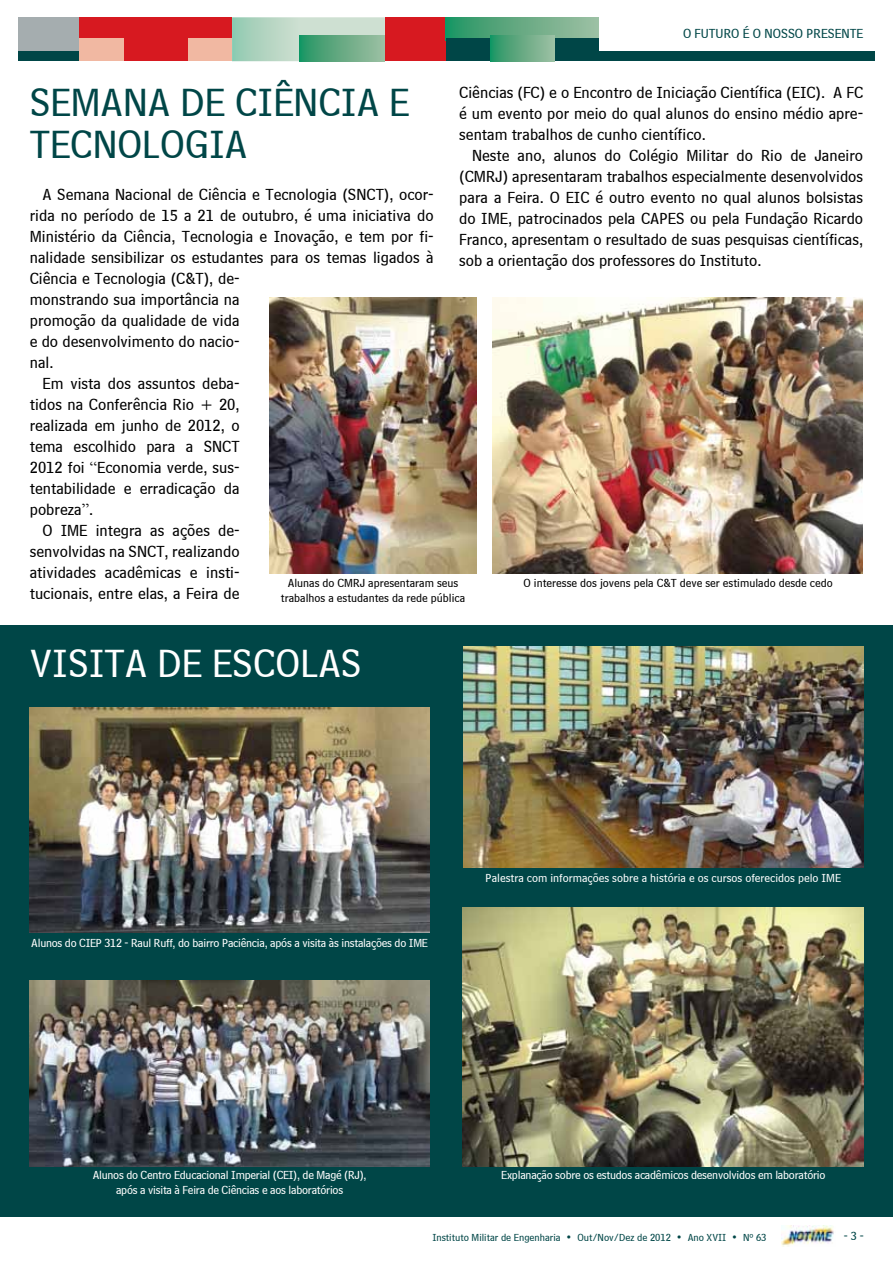
<style>
.page{position:relative;width:893px;height:1263px;background:#fff}
.page>*{position:absolute;margin:0;border:0;box-sizing:border-box;transform-origin:0 0}
.t1{font:40.5px "Bell Centennial BT Sub Caption";color:#004647}
.t2{font:40.5px "Bell Centennial BT Sub Caption";color:#fff}
.t3{font:16.5px/21px "Bell Centennial BT Sub Caption";color:#000;text-align:justify}
.t4{font:13.5px "Bell Centennial BT Sub Caption";color:#004647}
.t5{font:12px/15px "Bell Centennial BT Sub Caption";letter-spacing:-.02em;color:#fff;text-align:center}
.t6{font:12px/15px "Bell Centennial BT Sub Caption";color:#000;text-align:center}
.t7{font:12px "Bell Centennial BT Sub Caption";color:#fff}
.t8{font:12px "Bell Centennial BT Sub Caption";color:#004647}
.t9{font:10.5px "Bell Centennial BT Sub Caption";color:#004647}
.s1{font-family:"Times New Roman"}
</style>
<div class="page">
<img style="left:781px;top:1225px;width:53px;height:21px">
<div style="left:0;top:625px;width:893px;height:591px;background:#004647"></div>
<div style="left:18px;top:17px;width:62px;height:34px;background:#a5adaf"></div>
<div style="left:385px;top:17px;width:61px;height:44px;background:#d71920"></div>
<div style="left:79px;top:17px;width:153px;height:23px;background:#d71920"></div>
<svg style="left:446px;top:17px;width:153px;height:22px;background:#60a781"></svg>
<div style="left:79px;top:39px;width:153px;height:22px;background:#f1b8a2"></div>
<div style="left:446px;top:39px;width:153px;height:22px;background:#004647"></div>
<svg style="left:232px;top:17px;width:153px;height:44px;background:#bbd8c7"></svg>
<div style="left:124px;top:35px;width:63px;height:26px;background:#d71920"></div>
<svg style="left:490px;top:35px;width:64px;height:26px;background:#62aa83"></svg>
<div style="left:299px;top:35px;width:86px;height:26px;background:linear-gradient(to right,#249563,#a1bfa3)"></div>
<div style="left:18px;top:51px;width:61px;height:10px;background:#004647"></div>
<div style="left:599px;top:51px;width:275px;height:10px;background:#004647"></div>
<img style="left:269px;top:297px;width:208px;height:277px">
<img style="left:493px;top:297px;width:370px;height:277px">
<img style="left:463px;top:646px;width:400px;height:221px">
<img style="left:30px;top:707px;width:399px;height:226px">
<img style="left:30px;top:981px;width:399px;height:186px">
<img style="left:462px;top:908px;width:401px;height:259px">
<p class="t4" style="left:683px;top:25px;width:181px">O Futuro é o Nosso Presente</p>
<h1 class="t1" style="left:30px;top:77px;width:24px">Semana</h1>
<h1 class="t1" style="left:181px;top:77px;width:135px">de Ciência</h1>
<h1 class="t1" style="left:389px;top:77px;width:18px">e</h1>
<h1 class="t1" style="left:30px;top:119px;width:23px">Tecnologia</h1>
<p class="t3" style="left:43px;top:184px;width:393px">A Semana Nacional de Ciência e Tecnologia (SNCT), ocor-</p>
<p class="t3" style="left:30px;top:205px;width:405px">rida no período de 15 a 21 de outubro, é uma iniciativa do</p>
<p class="t3" style="left:30px;top:226px;width:405px">Ministério da Ciência, Tecnologia e Inovação, e tem por fi-</p>
<p class="t3" style="left:30px;top:247px;width:405px">nalidade sensibilizar os estudantes para os temas ligados à</p>
<p class="t3" style="left:30px;top:268px;width:211px">Ciência e Tecnologia (C&amp;T), de-</p>
<p class="t3" style="left:30px;top:289px;width:211px">monstrando sua importância na</p>
<p class="t3" style="left:30px;top:310px;width:211px">promoção da qualidade de vida</p>
<p class="t3" style="left:30px;top:331px;width:211px">e do desenvolvimento do nacio-</p>
<p class="t3" style="left:30px;top:352px;width:25px">nal.</p>
<p class="t3" style="left:43px;top:373px;width:199px">Em vista dos assuntos deba-</p>
<p class="t3" style="left:30px;top:394px;width:211px">tidos na Conferência Rio + 20,</p>
<p class="t3" style="left:30px;top:415px;width:211px">realizada em junho de 2012, o</p>
<p class="t3" style="left:30px;top:436px;width:211px">tema escolhido para a SNCT</p>
<p class="t3" style="left:30px;top:457px;width:211px">2012 foi <span class="s1">“</span>Economia verde, sus-</p>
<p class="t3" style="left:30px;top:478px;width:211px">tentabilidade e erradicação da</p>
<p class="t3" style="left:30px;top:499px;width:65px">pobreza<span class="s1">”</span>.</p>
<p class="t3" style="left:43px;top:520px;width:199px">O IME integra as ações de-</p>
<p class="t3" style="left:30px;top:541px;width:211px">senvolvidas na SNCT, realizando</p>
<p class="t3" style="left:30px;top:562px;width:211px">atividades acadêmicas e insti-</p>
<p class="t3" style="left:30px;top:583px;width:211px">tucionais, entre elas, a Feira de</p>
<p class="t3" style="left:459px;top:81px;width:405px">Ciências (FC) e o Encontro de Iniciação Científica (EIC). A FC é um evento por meio do qual alunos do ensino médio apre&shy;sentam trabalhos de cunho científico.</p>
<p class="t3" style="left:459px;top:144px;width:405px;text-indent:13px">Neste ano, alunos do Colégio Militar do Rio de Janeiro (CMRJ) apresentaram trabalhos especialmente desenvolvidos para a Feira. O EIC é outro evento no qual alunos bolsistas do IME, patrocinados pela CAPES ou pela Fundação Ricardo Franco, apresentam o resultado de suas pesquisas científicas, sob a orientação dos professores do Instituto.</p>
<p class="t6" style="left:281px;top:575px;width:186px">Alunas do CMRJ apresentaram seus trabalhos a estudantes da rede pública</p>
<p class="t6" style="left:523px;top:575px;width:311px">O interesse dos jovens pela C&amp;T deve ser estimulado desde cedo</p>
<h1 class="t2" style="left:30px;top:639px;width:246px">Visita de Escola</h1>
<h1 class="t2" style="left:341px;top:639px;width:22px">s</h1>
<p class="t5" style="left:31px;top:935px;width:398px">Alunos do CIEP 312 - Raul Ruff, do bairro Paciência, após a visita às instalações do IME</p>
<p class="t7" style="left:486px;top:870px;width:357px">Palestra com informações sobre a história e os cursos oferecidos pelo IME</p>
<p class="t5" style="left:93px;top:1167px;width:275px">Alunos do Centro Educacional Imperial (CEI), de Magé (RJ), após a visita à Feira de Ciências e aos laboratórios</p>
<p class="t5" style="left:501px;top:1167px;width:326px">Explanação sobre os estudos acadêmicos desenvolvidos em laboratório</p>
<p class="t9" style="left:432px;top:1231px;width:336px">Instituto Militar de Engenharia • Out/Nov/Dez de 2012 • Ano XVII • Nº 63</p>
<p class="t8" style="left:844px;top:1229px;width:21px">- 3 -</p>
</div>
